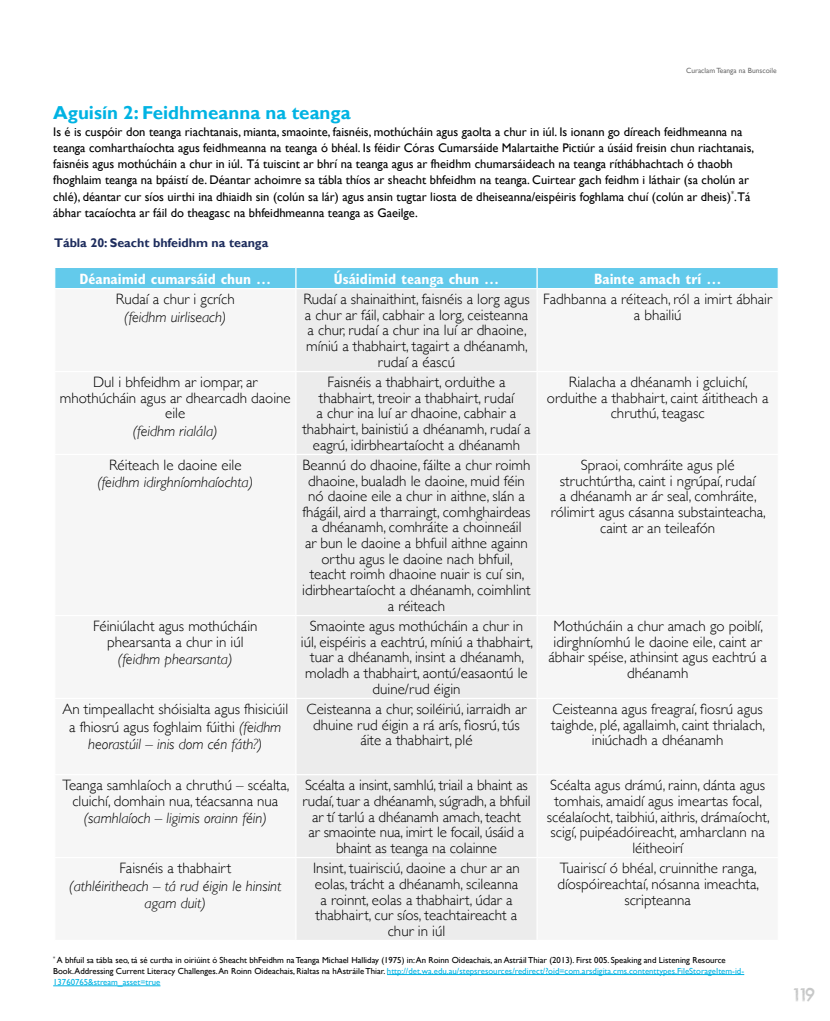
<style>
.page{position:relative;width:830px;height:1021px;background:#fff}
.page>*{position:absolute;margin:0;border:0;box-sizing:border-box;transform-origin:0 0}
.t1{font:700 18.75px "Gill Sans";color:#00b3e3}
.t2{font:17.5px "Sketchy";color:#c5c6c6}
.t3{font:300 15px/15.6px "Gill Sans";color:#000;text-align:center}
.t4{font:italic 300 15px/17.5px "Gill Sans";color:#000;text-align:center}
.t5{font:700 condensed 15px "Gill Sans";color:#fff}
.t6{font:12.5px/16.2px "Gill Sans";color:#000}
.t7{font:700 12.5px "Gill Sans";color:#1e2d5d}
.t8{font:8.75px/11.2px "Gill Sans";color:#000}
.t9{font:7.5px "Gill Sans";color:#6e6e6e}
.s1{font-style:italic}
.s2{color:#00b3e3}
</style>
<div class="page">
<div style="left:297px;top:289px;width:239px;height:650px;background:#ececec"></div>
<div style="left:55px;top:268px;width:723px;height:20px;background:#63caeb"></div>
<hr style="left:296px;top:371px;width:241px;height:1px;background:#fff">
<hr style="left:296px;top:454px;width:241px;height:1px;background:#fff">
<hr style="left:296px;top:615px;width:241px;height:1px;background:#fff">
<hr style="left:296px;top:697px;width:241px;height:2px;background:#fff">
<hr style="left:296px;top:774px;width:241px;height:1px;background:#fff">
<hr style="left:296px;top:857px;width:241px;height:1px;background:#fff">
<hr style="left:387px;top:974px;width:356px;height:1px;background:#00b3e3">
<hr style="left:53px;top:985px;width:107px;height:1px;background:#00b3e3">
<p class="t9" style="left:685px;top:66px;width:92px">Curaclam Teanga na Bunscoile</p>
<p class="t1" style="left:53px;top:102px;width:299px">Aguisín 2: Feidhmeanna na teanga</p>
<p class="t6" style="left:53px;top:123px;width:702px">Is é is cuspóir don teanga riachtanais, mianta, smaointe, faisnéis, mothúcháin agus gaolta a chur in iúl. Is ionann go díreach feidhmeanna na teanga comharthaíochta agus feidhmeanna na teanga ó bhéal. Is féidir Córas Cumarsáide Malartaithe Pictiúr a úsáid freisin chun riachtanais, faisnéis agus mothúcháin a chur in iúl. Tá tuiscint ar bhrí na teanga agus ar fheidhm chumarsáideach na teanga ríthábhachtach ó thaobh fhoghlaim teanga na bpáistí de. Déantar achoimre sa tábla thíos ar sheacht bhfeidhm na teanga. Cuirtear gach feidhm i láthair (sa cholún ar chlé), déantar cur síos uirthi ina dhiaidh sin (colún sa lár) agus ansin tugtar liosta de dheiseanna/eispéiris foghlama chuí (colún ar dheis)<sup>*</sup>.Tá ábhar tacaíochta ar fáil do theagasc na bhfeidhmeanna teanga as Gaeilge.</p>
<p class="t7" style="left:54px;top:235px;width:216px">Tábla 20: Seacht bhfeidhm na teanga</p>
<p class="t5" style="left:79px;top:269px;width:193px">Déanaimid cumarsáid chun …</p>
<p class="t5" style="left:334px;top:269px;width:166px">Úsáidimid teanga chun …</p>
<p class="t5" style="left:593px;top:269px;width:129px">Bainte amach trí …</p>
<p class="t3" style="left:116px;top:290px;width:120px">Rudaí a chur i gcrích</p>
<p class="t4" style="left:124px;top:308px;width:104px">(feidhm uirliseach)</p>
<p class="t3" style="left:303px;top:290px;width:228px">Rudaí a shainaithint, faisnéis a lorg agus a chur ar fáil, cabhair a lorg, ceisteanna a chur, rudaí a chur ina luí ar dhaoine, míniú a thabhairt, tagairt a dhéanamh, rudaí a éascú</p>
<p class="t3" style="left:543px;top:290px;width:230px">Fadhbanna a réiteach, ról a imirt ábhair a bhailiú</p>
<p class="t3" style="left:60px;top:373px;width:232px">Dul i bhfeidhm ar iompar, ar mhothúcháin agus ar dhearcadh daoine eile</p>
<p class="t4" style="left:133px;top:422px;width:87px">(feidhm rialála)</p>
<p class="t3" style="left:109px;top:456px;width:134px">Réiteach le daoine eile</p>
<p class="t4" style="left:97px;top:473px;width:157px">(feidhm idirghníomhaíochta)</p>
<p class="t3" style="left:93px;top:617px;width:166px">Féiniúlacht agus mothúcháin phearsanta a chur in iúl</p>
<p class="t4" style="left:118px;top:650px;width:116px">(feidhm phearsanta)</p>
<p class="t3" style="left:302px;top:373px;width:229px">Faisnéis a thabhairt, orduithe a thabhairt, treoir a thabhairt, rudaí<br>a chur ina luí ar dhaoine, cabhair a thabhairt, bainistiú a dhéanamh, rudaí a eagrú, idirbheartaíocht a dhéanamh</p>
<p class="t3" style="left:546px;top:373px;width:223px">Rialacha a dhéanamh i gcluichí, orduithe a thabhairt, caint áititheach a chruthú, teagasc</p>
<p class="t3" style="left:302px;top:456px;width:230px">Beannú do dhaoine, fáilte a chur roimh dhaoine, bualadh le daoine, muid féin nó daoine eile a chur in aithne, slán a fhágáil, aird a tharraingt, comhghairdeas a dhéanamh, comhráite a choinneáil<br>ar bun le daoine a bhfuil aithne againn orthu agus le daoine nach bhfuil, teacht roimh dhaoine nuair is cuí sin, idirbheartaíocht a dhéanamh, coimhlint a réiteach</p>
<p class="t3" style="left:550px;top:456px;width:216px">Spraoi, comhráite agus plé struchtúrtha, caint i ngrúpaí, rudaí<br>a dhéanamh ar ár seal, comhráite, rólimirt agus cásanna substainteacha, caint ar an teileafón</p>
<p class="t3" style="left:301px;top:617px;width:234px">Smaointe agus mothúcháin a chur in iúl, eispéiris a eachtrú, míniú a thabhairt, tuar a dhéanamh, insint a dhéanamh, moladh a thabhairt, aontú/easaontú le duine/rud éigin</p>
<p class="t3" style="left:548px;top:617px;width:220px">Mothúcháin a chur amach go poiblí, idirghníomhú le daoine eile, caint ar ábhair spéise, athinsint agus eachtrú a dhéanamh</p>
<p class="t3" style="left:62px;top:699px;width:227px;line-height:17.5px">An timpeallacht shóisialta agus fhisiciúil a fhiosrú agus foghlaim fúithi <span class="s1">(feidhm heorastúil – inis dom cén fáth?)</span></p>
<p class="t3" style="left:306px;top:700px;width:221px">Ceisteanna a chur, soiléiriú, iarraidh ar dhuine rud éigin a rá arís, fiosrú, tús áite a thabhairt, plé</p>
<p class="t3" style="left:551px;top:700px;width:215px">Ceisteanna agus freagraí, fiosrú agus taighde, plé, agallaimh, caint thrialach, iniúchadh a dhéanamh</p>
<p class="t3" style="left:62px;top:776px;width:228px">Teanga samhlaíoch a chruthú – scéalta, cluichí, domhain nua, téacsanna nua</p>
<p class="t4" style="left:84px;top:809px;width:185px">(samhlaíoch – ligimis orainn féin)</p>
<p class="t3" style="left:302px;top:776px;width:229px">Scéalta a insint, samhlú, triail a bhaint as rudaí, tuar a dhéanamh, súgradh, a bhfuil ar tí tarlú a dhéanamh amach, teacht<br>ar smaointe nua, imirt le focail, úsáid a bhaint as teanga na colainne</p>
<p class="t3" style="left:546px;top:776px;width:224px">Scéalta agus drámú, rainn, dánta agus tomhais, amaidí agus imeartas focal, scéalaíocht, taibhiú, aithris, drámaíocht, scigí, puipéadóireacht, amharclann na léitheoirí</p>
<p class="t3" style="left:119px;top:859px;width:113px">Faisnéis a thabhairt</p>
<p class="t4" style="left:69px;top:877px;width:213px">(athléiritheach – tá rud éigin le hinsint agam duit)</p>
<p class="t3" style="left:313px;top:859px;width:208px">Insint, tuairisciú, daoine a chur ar an eolas, trácht a dhéanamh, scileanna a roinnt, eolas a thabhairt, údar a thabhairt, cur síos, teachtaireacht a chur in iúl</p>
<p class="t3" style="left:557px;top:859px;width:203px">Tuairiscí ó bhéal, cruinnithe ranga, díospóireachtaí, nósanna imeachta, scripteanna</p>
<p class="t8" style="left:53px;top:954px;width:692px"><sup>*</sup> A bhfuil sa tábla seo, tá sé curtha in oiriúint ó Sheacht bhFeidhm na Teanga Michael Halliday (1975) in: An Roinn Oideachais, an Astráil Thiar (2013). First 005. Speaking and Listening Resource<br>Book. Addressing Current Literacy Challenges. An Roinn Oideachais, Rialtas na hAstráile Thiar. <span class="s2">http://det.wa.edu.au/stepsresources/redirect/?oid=com.arsdigita.cms.contenttypes.FileStorageItem-id-<br>13760765&amp;stream_asset=true</span></p>
<p class="t2" style="left:791px;top:985px;width:25px">119</p>
</div>
